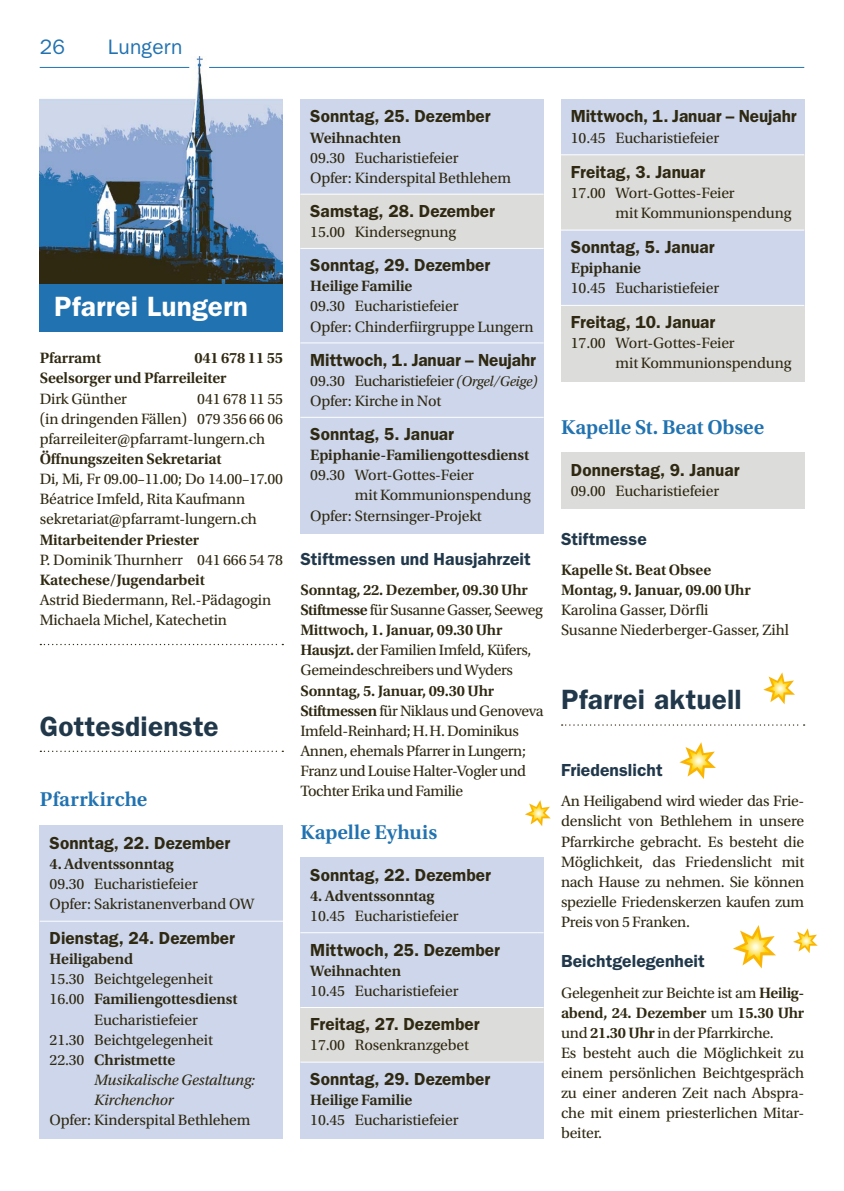
<style>
.page{position:relative;width:844px;height:1191px;background:#fff}
.page>*{position:absolute;margin:0;border:0;box-sizing:border-box;transform-origin:0 0}
.t1{font:600 28px "ITC Franklin Gothic Std";letter-spacing:.01em;color:#21384b}
.t2{font:600 28px "ITC Franklin Gothic Std";letter-spacing:.01em;color:#fff}
.t3{font:600 21px "Utopia Std";color:#2172b0}
.t4{font:21px "ITC Franklin Gothic Std";letter-spacing:.01em;color:#2172b0}
.t5{font:600 17.5px "ITC Franklin Gothic Std";letter-spacing:.005em;color:#2f2912}
.t6{font:600 17.5px "ITC Franklin Gothic Std";letter-spacing:.005em;color:#21384b}
.t7{font:15.75px/20.1px "Utopia Std";letter-spacing:-.01em;color:#2f2912}
.t8{font:600 15.75px/20.1px "Utopia Std";letter-spacing:-.01em;color:#2f2912}
.t9{font:italic 15.75px "Utopia Std";letter-spacing:-.01em;color:#2f2912}
.s1{font-weight:400}
.s2{font-style:italic;font-size:14.7px}
.s3{font-weight:600}
</style>
<div class="page">
<img style="left:40px;top:57px;width:243px;height:228px">
<div style="left:40px;top:285px;width:243px;height:47px;background:#2172b0"></div>
<hr style="left:209px;top:67px;width:595px;height:1px;background:#2172b0">
<hr style="left:40px;top:67px;width:149px;height:1px;background:#2172b0">
<div style="left:300px;top:99px;width:243px;height:433px;background:#dcdcdb"></div>
<div style="left:561px;top:452px;width:243px;height:57px;background:#dcdcdb"></div>
<div style="left:300px;top:857px;width:243px;height:281px;background:#dcdcdb"></div>
<div style="left:40px;top:825px;width:243px;height:313px;background:#cdd6eb"></div>
<hr style="left:40px;top:920px;width:243px;height:1px;background:#fff">
<svg style="left:40px;top:750px;width:243px;height:2px"></svg>
<svg style="left:40px;top:644px;width:243px;height:1px"></svg>
<svg style="left:561px;top:724px;width:243px;height:1px"></svg>
<div style="left:561px;top:99px;width:243px;height:282px;background:#dcdcdb"></div>
<div style="left:300px;top:99px;width:243px;height:95px;background:#cdd6eb"></div>
<div style="left:300px;top:248px;width:243px;height:285px;background:#cdd6eb"></div>
<div style="left:561px;top:99px;width:243px;height:56px;background:#cdd6eb"></div>
<div style="left:561px;top:230px;width:243px;height:75px;background:#cdd6eb"></div>
<div style="left:300px;top:857px;width:243px;height:150px;background:#cdd6eb"></div>
<div style="left:300px;top:1062px;width:243px;height:76px;background:#cdd6eb"></div>
<hr style="left:300px;top:194px;width:243px;height:1px;background:#fff">
<hr style="left:300px;top:248px;width:243px;height:1px;background:#fff">
<hr style="left:300px;top:342px;width:243px;height:1px;background:#fff">
<hr style="left:300px;top:417px;width:243px;height:1px;background:#fff">
<hr style="left:300px;top:932px;width:243px;height:1px;background:#fff">
<hr style="left:300px;top:1007px;width:243px;height:1px;background:#fff">
<hr style="left:300px;top:1061px;width:243px;height:1px;background:#fff">
<hr style="left:561px;top:154px;width:243px;height:1px;background:#fff">
<hr style="left:561px;top:230px;width:243px;height:1px;background:#fff">
<hr style="left:561px;top:305px;width:243px;height:1px;background:#fff">
<svg style="left:679px;top:742px;width:37px;height:37px"></svg>
<svg style="left:733px;top:925px;width:43px;height:43px"></svg>
<svg style="left:793px;top:928px;width:25px;height:25px"></svg>
<svg style="left:525px;top:800px;width:26px;height:26px"></svg>
<svg style="left:763px;top:672px;width:32px;height:32px"></svg>
<h2 class="t4" style="left:40px;top:35px;width:27px">26</h2>
<h2 class="t4" style="left:108px;top:35px;width:76px">Lungern</h2>
<h1 class="t2" style="left:54px;top:290px;width:195px">Pfarrei Lungern</h1>
<p class="t8" style="left:40px;top:348px;width:63px">Pfarramt</p>
<p class="t8" style="left:40px;top:348px;width:245px;text-indent:155px">041 678 11 55<br>Seelsorger und Pfarreileiter</p>
<p class="t7" style="left:40px;top:389px;width:89px">Dirk Günther</p>
<p class="t7" style="left:40px;top:389px;width:245px;text-align:justify;text-indent:157px">041 678 11 55 (in dringenden Fällen) 079 356 66 06 pfarreileiter@pfarramt-lungern.ch</p>
<p class="t8" style="left:40px;top:449px;width:183px">Öffnungszeiten Sekretariat</p>
<p class="t7" style="left:40px;top:469px;width:245px">Di, Mi, Fr 09.00–11.00; Do 14.00–17.00<br>Béatrice Imfeld, Rita Kaufmann sekretariat@pfarramt-lungern.ch</p>
<p class="t8" style="left:40px;top:529px;width:161px">Mitarbeitender Priester</p>
<p class="t7" style="left:40px;top:550px;width:245px">P. Dominik Thurnherr 041 666 54 78</p>
<p class="t8" style="left:40px;top:570px;width:167px">Katechese/Jugendarbeit</p>
<p class="t7" style="left:40px;top:590px;width:233px">Astrid Biedermann, Rel.-Pädagogin<br>Michaela Michel, Katechetin</p>
<h1 class="t1" style="left:40px;top:709px;width:180px">Gottesdienste</h1>
<h2 class="t3" style="left:40px;top:787px;width:109px">Pfarrkirche</h2>
<p class="t5" style="left:50px;top:832px;width:182px">Sonntag, 22. Dezember</p>
<p class="t8" style="left:50px;top:853px;width:126px">4. Adventssonntag</p>
<p class="t7" style="left:50px;top:874px;width:206px">09.30 Eucharistiefeier<br>Opfer: Sakristanenverband OW</p>
<p class="t5" style="left:50px;top:927px;width:187px">Dienstag, 24. Dezember</p>
<p class="t8" style="left:50px;top:949px;width:85px">Heiligabend</p>
<p class="t7" style="left:50px;top:969px;width:165px">15.30 Beichtgelegenheit</p>
<p class="t8" style="left:50px;top:989px;width:189px"><span class="s1">16.00</span> Familiengottesdienst</p>
<p class="t7" style="left:94px;top:1009px;width:105px">Eucharistiefeier</p>
<p class="t7" style="left:50px;top:1029px;width:165px">21.30 Beichtgelegenheit</p>
<p class="t8" style="left:50px;top:1049px;width:127px"><span class="s1">22.30</span> Christmette</p>
<p class="t9" style="left:94px;top:1071px;width:162px">Musikalische Gestaltung:</p>
<p class="t9" style="left:94px;top:1091px;width:81px">Kirchenchor</p>
<p class="t7" style="left:50px;top:1110px;width:202px">Opfer: Kinderspital Bethlehem</p>
<p class="t5" style="left:310px;top:106px;width:182px">Sonntag, 25. Dezember</p>
<p class="t8" style="left:310px;top:127px;width:92px">Weihnachten</p>
<p class="t7" style="left:310px;top:148px;width:202px">09.30 Eucharistiefeier<br>Opfer: Kinderspital Bethlehem</p>
<p class="t5" style="left:310px;top:201px;width:186px">Samstag, 28. Dezember</p>
<p class="t7" style="left:310px;top:222px;width:147px">15.00 Kindersegnung</p>
<p class="t5" style="left:310px;top:255px;width:181px">Sonntag, 29. Dezember</p>
<p class="t8" style="left:310px;top:276px;width:104px">Heilige Familie</p>
<p class="t7" style="left:310px;top:296px;width:225px">09.30 Eucharistiefeier<br>Opfer: Chinderfiirgruppe Lungern</p>
<p class="t5" style="left:310px;top:349px;width:227px">Mittwoch, 1. Januar – Neujahr</p>
<p class="t7" style="left:310px;top:371px;width:229px">09.30 Eucharistiefeier <span class="s2">(Orgel/Geige)<br></span>Opfer: Kirche in Not</p>
<p class="t5" style="left:310px;top:424px;width:145px">Sonntag, 5. Januar</p>
<p class="t8" style="left:310px;top:445px;width:220px">Epiphanie-Familiengottesdienst</p>
<p class="t7" style="left:310px;top:465px;width:165px">09.30 Wort-Gottes-Feier</p>
<p class="t7" style="left:355px;top:485px;width:177px">mit Kommunionspendung</p>
<p class="t7" style="left:310px;top:506px;width:173px">Opfer: Sternsinger-Projekt</p>
<p class="t6" style="left:300px;top:548px;width:232px">Stiftmessen und Hausjahrzeit</p>
<p class="t7" style="left:300px;top:580px;width:244px"><span class="s3">Sonntag, 22. Dezember, 09.30 Uhr Stiftmesse</span> für Susanne Gasser, Seeweg <span class="s3">Mittwoch, 1. Januar, 09.30 Uhr Hausjzt.</span> der Familien Imfeld, Küfers, Gemeindeschreibers und Wyders</p>
<p class="t7" style="left:300px;top:680px;width:245px"><span class="s3">Sonntag, 5. Januar, 09.30 Uhr Stiftmessen</span> für Niklaus und Genoveva Imfeld-Reinhard; H.H. Dominikus Annen, ehemals Pfarrer in Lungern; Franz und Louise Halter-Vogler und Tochter Erika und Familie</p>
<h2 class="t3" style="left:300px;top:820px;width:138px">Kapelle Eyhuis</h2>
<p class="t5" style="left:310px;top:864px;width:182px">Sonntag, 22. Dezember</p>
<p class="t8" style="left:310px;top:886px;width:126px">4. Adventssonntag</p>
<p class="t7" style="left:310px;top:906px;width:150px">10.45 Eucharistiefeier</p>
<p class="t5" style="left:310px;top:939px;width:191px">Mittwoch, 25. Dezember</p>
<p class="t8" style="left:310px;top:960px;width:92px">Weihnachten</p>
<p class="t7" style="left:310px;top:980px;width:150px">10.45 Eucharistiefeier</p>
<p class="t5" style="left:310px;top:1014px;width:171px">Freitag, 27. Dezember</p>
<p class="t7" style="left:310px;top:1035px;width:160px">17.00 Rosenkranzgebet</p>
<p class="t5" style="left:310px;top:1068px;width:181px">Sonntag, 29. Dezember</p>
<p class="t8" style="left:310px;top:1090px;width:104px">Heilige Familie</p>
<p class="t7" style="left:310px;top:1110px;width:150px">10.45 Eucharistiefeier</p>
<p class="t5" style="left:570px;top:106px;width:227px">Mittwoch, 1. Januar – Neujahr</p>
<p class="t7" style="left:570px;top:128px;width:150px">10.45 Eucharistiefeier</p>
<p class="t5" style="left:570px;top:161px;width:136px">Freitag, 3. Januar</p>
<p class="t7" style="left:615px;top:183px;width:177px;text-indent:-45px">17.00 Wort-Gottes-Feier<br>mit Kommunionspendung</p>
<p class="t5" style="left:570px;top:236px;width:145px">Sonntag, 5. Januar</p>
<p class="t8" style="left:570px;top:258px;width:72px">Epiphanie</p>
<p class="t7" style="left:570px;top:278px;width:150px">10.45 Eucharistiefeier</p>
<p class="t5" style="left:570px;top:312px;width:146px">Freitag, 10. Januar</p>
<p class="t7" style="left:615px;top:333px;width:177px;text-indent:-45px">17.00 Wort-Gottes-Feier<br>mit Kommunionspendung</p>
<h2 class="t3" style="left:561px;top:415px;width:205px">Kapelle St. Beat Obsee</h2>
<p class="t5" style="left:570px;top:459px;width:170px">Donnerstag, 9. Januar</p>
<p class="t7" style="left:570px;top:481px;width:150px">09.00 Eucharistiefeier</p>
<p class="t6" style="left:561px;top:528px;width:87px">Stiftmesse</p>
<p class="t8" style="left:561px;top:560px;width:191px">Kapelle St. Beat Obsee<br>Montag, 9. Januar, 09.00 Uhr</p>
<p class="t7" style="left:561px;top:600px;width:229px">Karolina Gasser, Dörfli<br>Susanne Niederberger-Gasser, Zihl</p>
<h1 class="t1" style="left:561px;top:683px;width:182px">Pfarrei aktuell</h1>
<p class="t6" style="left:561px;top:759px;width:103px">Friedenslicht</p>
<p class="t7" style="left:561px;top:791px;width:245px;text-align:justify">An Heiligabend wird wieder das Frie&shy;denslicht von Bethlehem in unsere Pfarrkirche gebracht. Es besteht die Möglichkeit, das Friedenslicht mit nach Hause zu nehmen. Sie können spezielle Friedenskerzen kaufen zum Preis von 5 Franken.</p>
<p class="t6" style="left:561px;top:951px;width:145px">Beichtgelegenheit</p>
<p class="t7" style="left:561px;top:982px;width:245px">Gelegenheit zur Beichte ist am <span class="s3">Heilig&shy;abend, 24. Dezember</span> um <span class="s3">15.30 Uhr </span>und <span class="s3">21.30 Uhr</span> in der Pfarrkirche.<br>Es besteht auch die Möglichkeit zu einem persönlichen Beichtgespräch zu einer anderen Zeit nach Abspra&shy;che mit einem priesterlichen Mitar&shy;beiter.</p>
</div>
